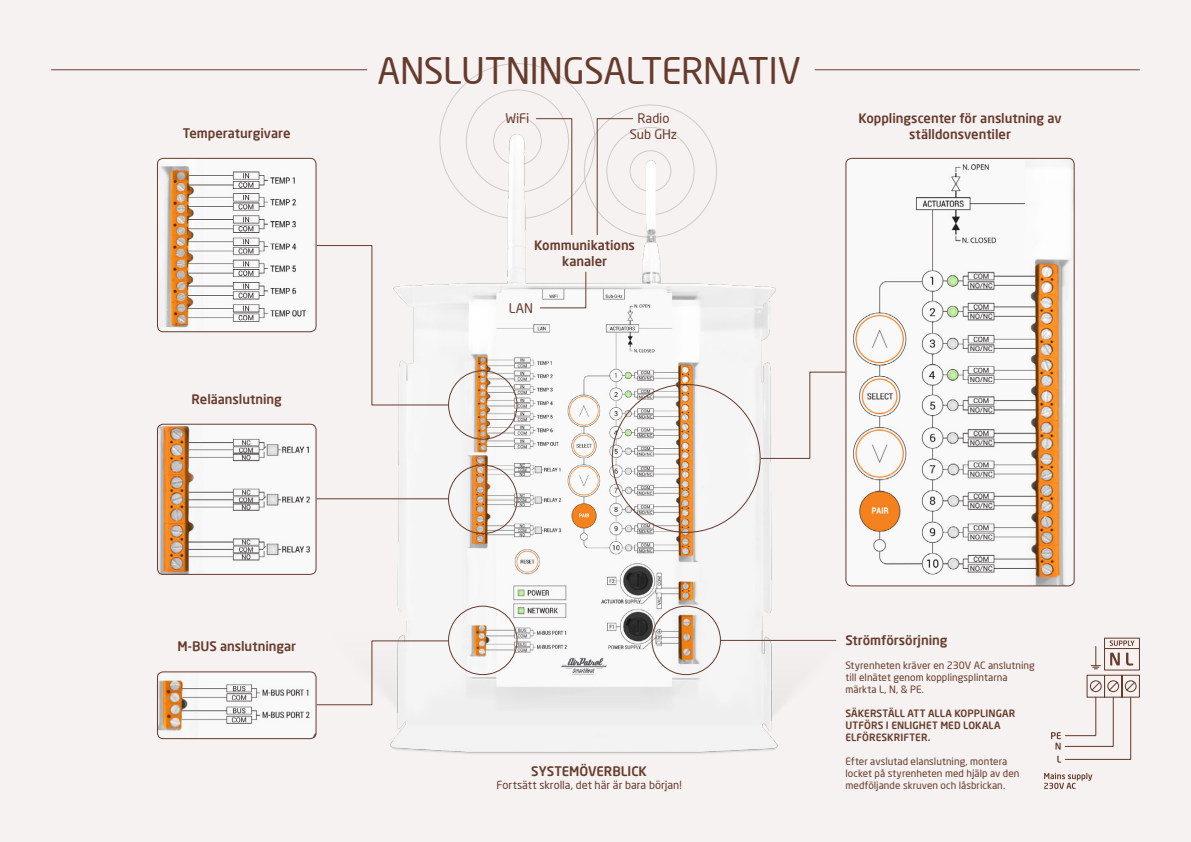
<style>
.page{position:relative;width:1191px;height:842px;background:#f6f2f1}
.page>*{position:absolute;margin:0;border:0;box-sizing:border-box;transform-origin:0 0}
.t1{font:36px "Neo Sans Pro";letter-spacing:-.015em;color:#673b2c}
.t2{font:500 13px/15.6px "Neo Sans Pro";color:#673b2c;text-align:center}
.t3{font:13px/15.6px "Neo Sans Pro";letter-spacing:-.005em;color:#673b2c;text-align:center}
.t4{font:11px "Neo Sans Pro";color:#673b2c}
.t5{font:10px/12px "Neo Sans Pro";letter-spacing:.005em;color:#673b2c}
.t6{font:500 10px/12px "Neo Sans Pro";letter-spacing:.005em;color:#673b2c}
</style>
<div class="page">
<img style="left:290px;top:69px;width:598px;height:685px">
<img style="left:846px;top:158px;width:228px;height:428px">
<div style="left:845px;top:158px;width:229px;height:428px;border:1px solid #673b2c;border-radius:6px"></div>
<img style="left:157px;top:158px;width:159px;height:174px">
<div style="left:157px;top:158px;width:159px;height:174px;border:1px solid #673b2c;border-radius:6px"></div>
<img style="left:157px;top:424px;width:159px;height:150px">
<div style="left:157px;top:424px;width:159px;height:151px;border:1px solid #673b2c;border-radius:6px"></div>
<img style="left:158px;top:672px;width:158px;height:67px">
<div style="left:157px;top:671px;width:159px;height:68px;border:1px solid #673b2c;border-radius:6px"></div>
<hr style="left:52px;top:69px;width:315px;height:1px;background:#673b2c">
<hr style="left:815px;top:69px;width:324px;height:1px;background:#673b2c">
<svg style="left:535px;top:118px;width:38px;height:118px"></svg>
<svg style="left:316px;top:245px;width:133px;height:161px"></svg>
<svg style="left:760px;top:371px;width:86px;height:88px"></svg>
<svg style="left:316px;top:640px;width:133px;height:66px"></svg>
<svg style="left:539px;top:271px;width:48px;height:38px"></svg>
<svg style="left:596px;top:118px;width:37px;height:118px"></svg>
<svg style="left:1044px;top:773px;width:48px;height:16px"></svg>
<svg style="left:1051px;top:637px;width:89px;height:126px"></svg>
<div style="left:448px;top:370px;width:69px;height:70px;border:1px solid #673b2c;border-radius:50%"></div>
<div style="left:448px;top:465px;width:69px;height:69px;border:1px solid #673b2c;border-radius:50%"></div>
<div style="left:448px;top:606px;width:69px;height:69px;border:1px solid #673b2c;border-radius:50%"></div>
<div style="left:651px;top:606px;width:70px;height:69px;border:1px solid #673b2c;border-radius:50%"></div>
<hr style="left:317px;top:498px;width:131px;height:1px;background:#673b2c">
<hr style="left:721px;top:640px;width:115px;height:1px;background:#673b2c">
<h1 class="t1" style="left:377px;top:48px;width:425px">ANSLUTNINGSALTERNATIV</h1>
<h2 class="t3" style="left:630px;top:110px;width:49px">Radio<br>Sub GHz</h2>
<h2 class="t2" style="left:858px;top:110px;width:205px">Kopplingscenter för anslutning av</h2>
<h2 class="t3" style="left:505px;top:110px;width:26px">WiFi</h2>
<h2 class="t2" style="left:183px;top:125px;width:109px">Temperaturgivare</h2>
<h2 class="t2" style="left:909px;top:126px;width:103px">ställdonsventiler</h2>
<h2 class="t2" style="left:534px;top:237px;width:102px">Kommunikations kanaler</h2>
<h2 class="t2" style="left:192px;top:391px;width:92px">Reläanslutning</h2>
<h2 class="t2" style="left:177px;top:638px;width:120px">M-BUS anslutningar</h2>
<h2 class="t3" style="left:509px;top:300px;width:26px">LAN</h2>
<h2 class="t2" style="left:531px;top:763px;width:117px">SYSTEMÖVERBLICK</h2>
<p class="t4" style="left:496px;top:778px;width:187px">Fortsätt skrolla, det här är bara början!</p>
<h2 class="t2" style="left:845px;top:632px;width:104px">Strömförsörjning</h2>
<p class="t5" style="left:845px;top:659px;width:191px">Styrenheten kräver en 230V AC anslutning till elnätet genom kopplingsplintarna märkta L, N, &amp; PE.</p>
<p class="t6" style="left:845px;top:707px;width:171px">SÄKERSTÄLL ATT ALLA KOPPLINGAR<br>UTFÖRS I ENLIGHET MED LOKALA<br>ELFÖRESKRIFTER.</p>
<p class="t5" style="left:845px;top:755px;width:175px">Efter avslutad elanslutning, montera locket på styrenheten med hjälp av den medföljande skruven och låsbrickan.</p>
</div>
